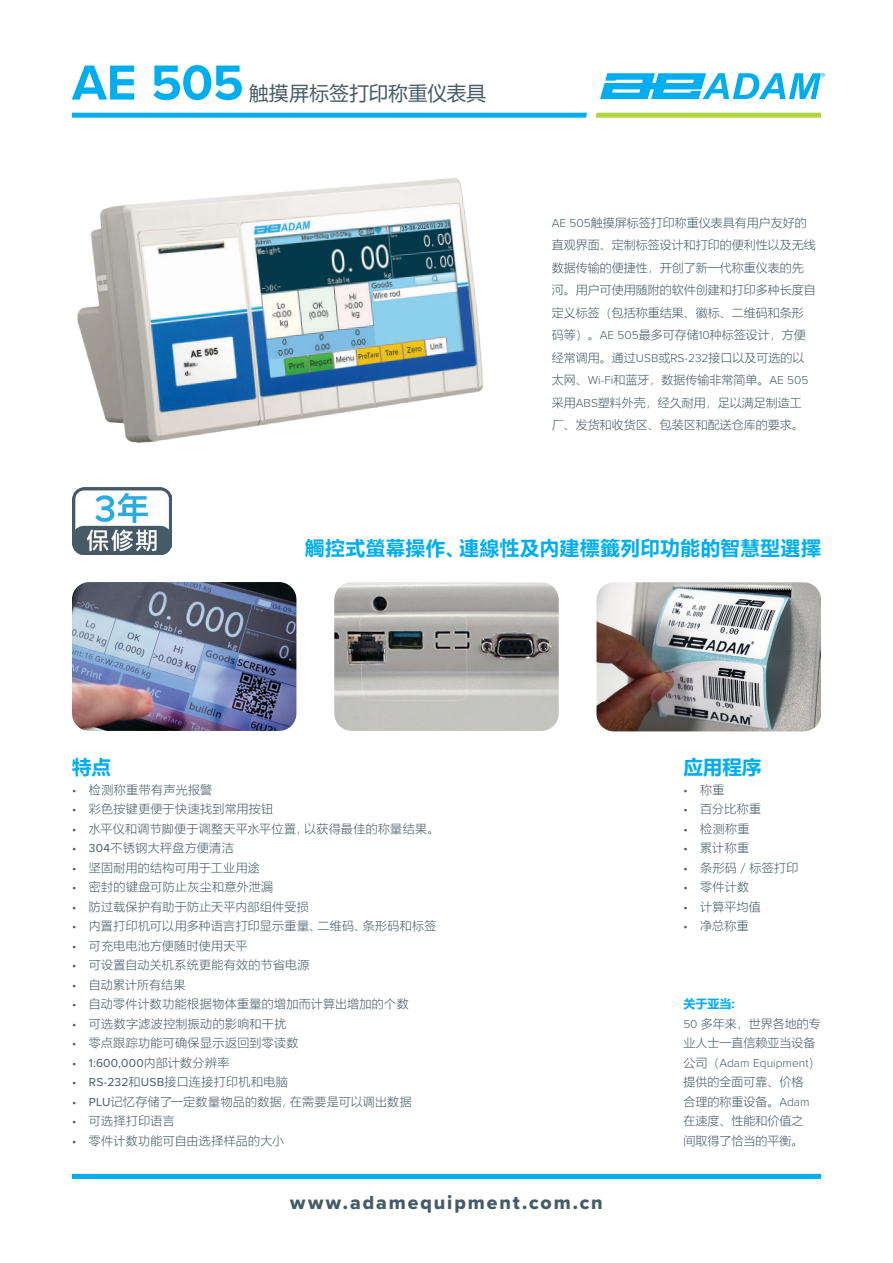
<style>
.page{position:relative;width:893px;height:1263px;background:#fff}
.page>*{position:absolute;margin:0;border:0;box-sizing:border-box;transform-origin:0 0}
.Name_Range{font:700 51px "Proxima Nova";color:#00aeef}
.Sub_Head{font:700 19.5px "Microsoft Ya Hei";letter-spacing:.03em;color:#00aeef}
.t1{font:19.5px "Proxima Nova Extrabld";letter-spacing:.1em;color:#465b65}
.Name_Range-2{font:19.5px "Microsoft Ya Hei";letter-spacing:.015em;color:#465b65}
.t2{font:700 19.5px "Microsoft Ya Hei UI";color:#00aeef}
.AE_Copy{font:300 12px/22.5px "Microsoft Ya Hei";letter-spacing:.015em;color:#465b65}
.About_US_text{font:300 12px/19.5px "Microsoft Ya Hei";color:#465b65}
.t3{font:12px "Proxima Nova";letter-spacing:.025em;color:#465b65}
.About_US_text-2{font:700 12px "Microsoft Ya Hei UI";color:#00aeef}
.s1{font-family:"Proxima Nova"}
.s2{font-family:"Proxima Nova";font-weight:400}
.s3{font-family:"Microsoft Ya Hei";font-weight:300}
</style>
<div class="page">
<div style="left:72px;top:1174px;width:749px;height:5px;background:#00aeef"></div>
<svg style="left:600px;top:73px;width:225px;height:26px"></svg>
<svg style="left:595px;top:113px;width:226px;height:5px"></svg>
<svg style="left:72px;top:113px;width:515px;height:5px;background:#12b3f0"></svg>
<img style="left:72px;top:487px;width:99px;height:68px">
<img style="left:77px;top:178px;width:407px;height:265px">
<img style="left:596px;top:582px;width:225px;height:149px">
<img style="left:72px;top:582px;width:224px;height:149px">
<img style="left:334px;top:582px;width:225px;height:149px">
<p class="Name_Range" style="left:72px;top:45px;width:173px">AE 505</p>
<p class="Name_Range-2" style="left:249px;top:79px;width:238px">触摸屏标签打印称重仪表具</p>
<p class="AE_Copy" style="left:552px;top:211px;width:265px"><span class="s1">AE 505</span>触摸屏标签打印称重仪表具有用户友好的直观界面、定制标签设计和打印的便利性以及无线数据传输的便捷性，开创了新一代称重仪表的先河。用户可使用随附的软件创建和打印多种长度自定义标签（包括称重结果、徽标、二维码和条形码等）。<span class="s1">AE 505</span>最多可存储<span class="s1">10</span>种标签设计，方便经常调用。通过<span class="s1">USB</span>或<span class="s1">RS-232</span>接口以及可选的以太网、<span class="s1">Wi-Fi</span>和蓝牙，数据传输非常简单。<span class="s1">AE 505</span>采用<span class="s1">ABS</span>塑料外壳，经久耐用，足以满足制造工厂、发货和收货区、包装区和配送仓库的要求。</p>
<p class="Sub_Head" style="left:305px;top:534px;width:517px">觸控式螢幕操作、連線性及內建標籤列印功能的智慧型選擇</p>
<p class="t2" style="left:72px;top:754px;width:40px">特点</p>
<p class="AE_Copy" style="left:72px;top:778px;width:142px"><span class="s2">•</span> 检测称重带有声光报警</p>
<p class="AE_Copy" style="left:72px;top:797px;width:203px"><span class="s2">•</span> 彩色按键更便于快速找到常用按钮</p>
<p class="AE_Copy" style="left:72px;top:817px;width:369px"><span class="s2">•</span> 水平仪和调节脚便于调整天平水平位置，以获得最佳的称量结果。</p>
<p class="AE_Copy" style="left:72px;top:836px;width:163px"><span class="s2">• 304</span>不锈钢大秤盘方便清洁</p>
<p class="AE_Copy" style="left:72px;top:856px;width:189px"><span class="s2">•</span> 坚固耐用的结构可用于工业用途</p>
<p class="AE_Copy" style="left:72px;top:875px;width:203px"><span class="s2">•</span> 密封的键盘可防止灰尘和意外泄漏</p>
<p class="AE_Copy" style="left:72px;top:895px;width:238px"><span class="s2">•</span> 防过载保护有助于防止天平内部组件受损</p>
<p class="AE_Copy" style="left:72px;top:914px;width:366px"><span class="s2">•</span> 内置打印机可以用多种语言打印显示重量、二维码、条形码和标签</p>
<p class="AE_Copy" style="left:72px;top:934px;width:177px"><span class="s2">•</span> 可充电电池方便随时使用天平</p>
<p class="AE_Copy" style="left:72px;top:953px;width:239px"><span class="s2">•</span> 可设置自动关机系统更能有效的节省电源</p>
<p class="AE_Copy" style="left:72px;top:973px;width:115px"><span class="s2">•</span> 自动累计所有结果</p>
<p class="AE_Copy" style="left:72px;top:992px;width:338px"><span class="s2">•</span> 自动零件计数功能根据物体重量的增加而计算出增加的个数</p>
<p class="AE_Copy" style="left:72px;top:1012px;width:216px"><span class="s2">•</span> 可选数字滤波控制振动的影响和干扰</p>
<p class="AE_Copy" style="left:72px;top:1031px;width:228px"><span class="s2">•</span> 零点跟踪功能可确保显示返回到零读数</p>
<p class="t3" style="left:72px;top:1054px;width:159px">• 1:600,000<span class="s3">内部计数分辨率</span></p>
<p class="AE_Copy" style="left:72px;top:1070px;width:217px"><span class="s2">• RS-232</span>和<span class="s2">USB</span>接口连接打印机和电脑</p>
<p class="AE_Copy" style="left:72px;top:1090px;width:341px"><span class="s2">• PLU</span>记忆存储了一定数量物品的数据，在需要是可以调出数据</p>
<p class="AE_Copy" style="left:72px;top:1109px;width:104px"><span class="s2">•</span> 可选择打印语言</p>
<p class="AE_Copy" style="left:72px;top:1129px;width:214px"><span class="s2">•</span> 零件计数功能可自由选择样品的大小</p>
<p class="t1" style="left:290px;top:1188px;width:314px">www.adamequipment.com.cn</p>
<p class="t2" style="left:683px;top:754px;width:79px">应用程序</p>
<p class="AE_Copy" style="left:683px;top:778px;width:43px"><span class="s2">•</span> 称重</p>
<p class="AE_Copy" style="left:683px;top:797px;width:79px"><span class="s2">•</span> 百分比称重</p>
<p class="AE_Copy" style="left:683px;top:817px;width:68px"><span class="s2">•</span> 检测称重</p>
<p class="AE_Copy" style="left:683px;top:836px;width:67px"><span class="s2">•</span> 累计称重</p>
<p class="AE_Copy" style="left:683px;top:856px;width:117px"><span class="s2">•</span> 条形码 / 标签打印</p>
<p class="AE_Copy" style="left:683px;top:875px;width:67px"><span class="s2">•</span> 零件计数</p>
<p class="AE_Copy" style="left:683px;top:895px;width:79px"><span class="s2">•</span> 计算平均值</p>
<p class="AE_Copy" style="left:683px;top:914px;width:67px"><span class="s2">•</span> 净总称重</p>
<p class="About_US_text-2" style="left:683px;top:996px;width:53px">关于亚当:</p>
<p class="About_US_text" style="left:683px;top:1013px;width:139px"><span class="s1">50</span> 多年来，世界各地的专业人士一直信赖亚当设备公司（<span class="s1">Adam Equipment</span>）提供的全面可靠、价格<br>合理的称重设备。<span class="s1">Adam</span>在速度、性能和价值之<br>间取得了恰当的平衡。</p>
</div>
